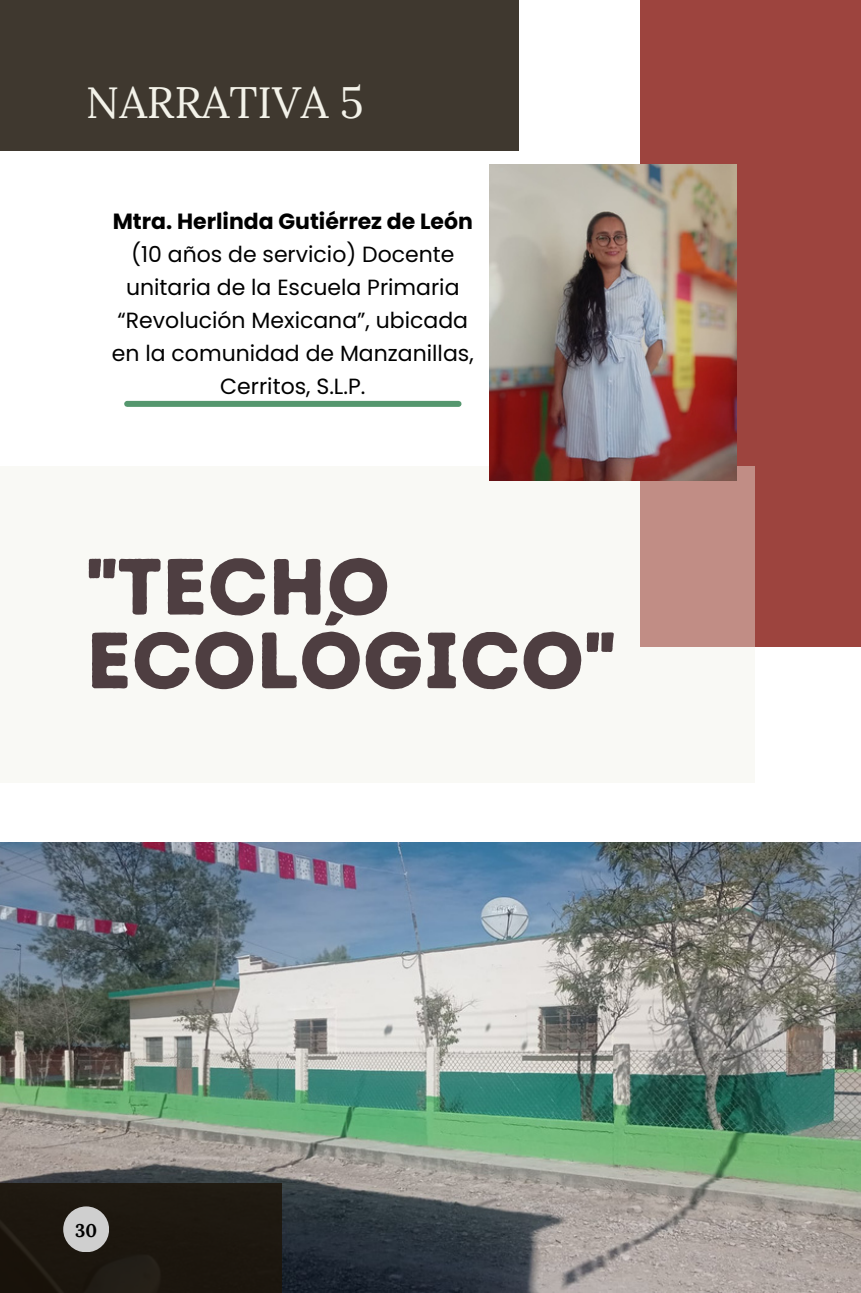
<style>
.page{position:relative;width:861px;height:1293px;background:#fff}
.page>*{position:absolute;margin:0;border:0;box-sizing:border-box;transform-origin:0 0}
.t1{font:79.6px/73.8px "Intro Rust Base";color:#4e3e41}
.t2{font:44px "Lora";color:#f3f2e9}
.t3{font:22px/33px "Poppins";color:#000;text-align:center}
.t4{font:700 18.4px "Lora";color:#000}
.s1{font-weight:700}
</style>
<div class="page">
<img style="left:0;top:842px;width:861px;height:450px">
<div style="left:0;top:1183px;width:282px;height:110px;background:#1d150a"></div>
<div style="left:63px;top:1206px;width:46px;height:46px;background:#cfcfcf;border-radius:50%"></div>
<div style="left:0;top:0;width:519px;height:151px;background:#3f382f"></div>
<div style="left:640px;top:0;width:221px;height:646px;background:#9d443e"></div>
<div style="left:127px;top:401px;width:332px;height:6px;background:#55976e"></div>
<div style="left:640px;top:467px;width:115px;height:180px;background:#c18d85"></div>
<img style="left:489px;top:164px;width:247px;height:317px">
<h1 class="t2" style="left:86px;top:73px;width:279px">NARRATIVA 5</h1>
<p class="t3" style="left:112px;top:205px;width:363px"><span class="s1">Mtra. Herlinda Gutiérrez de León </span>(10 años de servicio) Docente unitaria de la Escuela Primaria “Revolución Mexicana”, ubicada en la comunidad de Manzanillas,<br>Cerritos, S.L.P.</p>
<h2 class="t1" style="left:86px;top:550px;width:531px">"TECHO<br>ECOLÓGICO"</h2>
<p class="t4" style="left:75px;top:1219px;width:23px">30</p>
</div>
